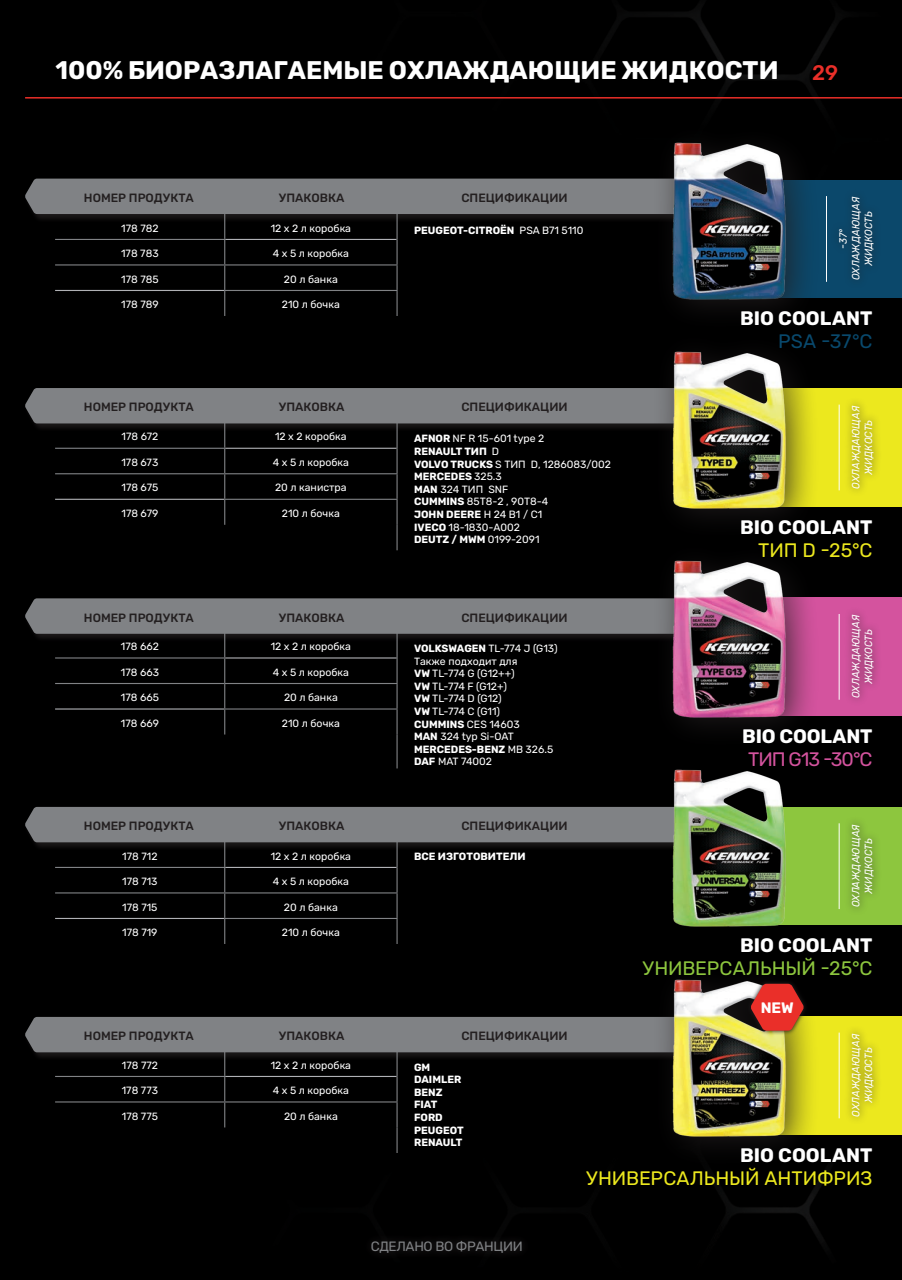
<style>
.page{position:relative;width:902px;height:1280px;background:#fff}
.page>*{position:absolute;margin:0;border:0;box-sizing:border-box;transform-origin:0 0}
.t1{font:700 25.5px "Rubik";color:#fff}
.t2{font:500 21px "Rubik";color:#ea2f29}
.t3{font:700 19.5px "Rubik";color:#fff}
.t4{font:19.5px "Rubik";letter-spacing:-.005em;color:#ece81e}
.t5{font:19.5px "Rubik";letter-spacing:-.01em;color:#8dc63e}
.t6{font:19.5px "Rubik";letter-spacing:-.045em;color:#d4539e}
.t7{font:19.5px "Rubik";color:#09496d}
.t8{font:700 15.15px "Rubik";color:#fff}
.t9{font:13.5px "Rubik";letter-spacing:-.025em;color:#808285}
.t10{font:500 12px "Rubik";color:#231f20}
.t11{font:10.5px/12.6px "Rubik";color:#fff}
.t12{font:italic 10.5px/12.6px "Rubik";letter-spacing:.005em;color:#fff;text-align:center;scale:.93 1}
.t13{font:700 10.5px/12.6px "Rubik";color:#fff}
.s1{font-weight:400}
.s2{font-weight:700}
</style>
<div class="page">
<div style="left:0;top:0;width:901px;height:1280px;background:#000"></div>
<div style="left:362px;top:1232px;width:169px;height:30px;background:#050505"></div>
<div style="left:774px;top:388px;width:127px;height:118px;background:#ece81e"></div>
<div style="left:774px;top:1016px;width:127px;height:118px;background:#ece81e"></div>
<div style="left:774px;top:180px;width:127px;height:118px;background:#0b486b"></div>
<div style="left:650px;top:330px;width:169px;height:212px;background:#231f20;opacity:.75"></div>
<img style="left:654px;top:333px;width:149px;height:625px">
<div style="left:650px;top:958px;width:169px;height:212px;background:#231f20;opacity:.75"></div>
<div style="left:774px;top:597px;width:127px;height:119px;background:#d4539e"></div>
<div style="left:650px;top:539px;width:169px;height:212px;background:#231f20;opacity:.75"></div>
<div style="left:774px;top:807px;width:127px;height:118px;background:#8dc63e"></div>
<div style="left:651px;top:122px;width:168px;height:211px;background:#231f20;opacity:.75"></div>
<img style="left:654px;top:116px;width:149px;height:210px">
<svg style="left:746px;top:979px;width:62px;height:56px"></svg>
<svg style="left:750px;top:984px;width:53px;height:47px"></svg>
<svg style="left:25px;top:388px;width:694px;height:162px"></svg>
<hr style="left:225px;top:448px;width:171px;height:1px;background:#b0b1b5">
<hr style="left:55px;top:499px;width:169px;height:1px;background:#b0b1b5">
<svg style="left:25px;top:1017px;width:694px;height:136px"></svg>
<hr style="left:225px;top:1076px;width:171px;height:1px;background:#b0b1b5">
<svg style="left:25px;top:179px;width:694px;height:137px"></svg>
<hr style="left:225px;top:239px;width:171px;height:1px;background:#b0b1b5">
<hr style="left:55px;top:290px;width:169px;height:1px;background:#b0b1b5">
<svg style="left:25px;top:598px;width:694px;height:136px"></svg>
<hr style="left:396px;top:734px;width:1px;height:34px;background:#808285">
<hr style="left:225px;top:657px;width:171px;height:1px;background:#b0b1b5">
<hr style="left:55px;top:708px;width:169px;height:1px;background:#b0b1b5">
<svg style="left:25px;top:807px;width:694px;height:137px"></svg>
<hr style="left:225px;top:867px;width:171px;height:1px;background:#b0b1b5">
<hr style="left:55px;top:918px;width:169px;height:1px;background:#b0b1b5">
<hr style="left:25px;top:97px;width:876px;height:2px;background:#ea2f29">
<div style="left:830px;top:189px;width:51px;height:99px;background:#0c4667"></div>
<hr style="left:826px;top:196px;width:1px;height:86px;background:#fff">
<div style="left:843px;top:398px;width:38px;height:99px;background:#231f20;opacity:.75"></div>
<hr style="left:838px;top:405px;width:1px;height:85px;background:#fff">
<div style="left:843px;top:607px;width:38px;height:99px;background:#231f20;opacity:.75"></div>
<hr style="left:838px;top:614px;width:1px;height:86px;background:#fff">
<div style="left:843px;top:816px;width:38px;height:100px;background:#231f20;opacity:.75"></div>
<hr style="left:838px;top:823px;width:1px;height:86px;background:#fff">
<div style="left:843px;top:1025px;width:38px;height:100px;background:#231f20;opacity:.75"></div>
<hr style="left:838px;top:1032px;width:1px;height:86px;background:#fff">
<h1 class="t1" style="left:55px;top:55px;width:724px">100% БИОРАЗЛАГАЕМЫЕ ОХЛАЖДАЮЩИЕ ЖИДКОСТИ</h1>
<h2 class="t2" style="left:812px;top:57px;width:27px">29</h2>
<p class="t10" style="left:84px;top:189px;width:111px">НОМЕР ПРОДУКТА</p>
<p class="t10" style="left:279px;top:189px;width:67px">УПАКОВКА</p>
<p class="t10" style="left:461px;top:189px;width:108px">СПЕЦИФИКАЦИИ</p>
<p class="t11" style="left:121px;top:222px;width:39px">178 782</p>
<p class="t11" style="left:271px;top:222px;width:82px">12 x 2 л коробка</p>
<p class="t13" style="left:414px;top:224px;width:171px">PEUGEOT-CITROËN <span class="s1">PSA B71 5110</span></p>
<p class="t11" style="left:121px;top:248px;width:39px">178 783</p>
<p class="t11" style="left:273px;top:248px;width:78px">4 x 5 л коробка</p>
<p class="t11" style="left:121px;top:273px;width:39px">178 785</p>
<p class="t11" style="left:284px;top:273px;width:55px">20 л банка</p>
<p class="t11" style="left:121px;top:299px;width:39px">178 789</p>
<p class="t11" style="left:282px;top:299px;width:59px">210 л бочка</p>
<p class="t12" style="left:837px;top:280px;width:91px;rotate:-90deg">-37°<br>ОХЛАЖДАЮЩАЯ<br>ЖИДКОСТЬ</p>
<p class="t10" style="left:84px;top:398px;width:111px">НОМЕР ПРОДУКТА</p>
<p class="t10" style="left:279px;top:398px;width:67px">УПАКОВКА</p>
<p class="t10" style="left:461px;top:398px;width:108px">СПЕЦИФИКАЦИИ</p>
<p class="t11" style="left:121px;top:431px;width:38px">178 672</p>
<p class="t11" style="left:275px;top:431px;width:73px">12 x 2 коробка</p>
<p class="t11" style="left:414px;top:433px;width:198px"><span class="s2">AFNOR</span> NF R 15-601 type 2<br><span class="s2">RENAULT ТИП</span> D<br><span class="s2">VOLVO TRUCKS</span> S ТИП D, 1286083/002<br><span class="s2">MERCEDES</span> 325.3<br><span class="s2">MAN</span> 324 ТИП SNF<br><span class="s2">CUMMINS</span> 85T8-2 , 90T8-4<br><span class="s2">JOHN DEERE</span> H 24 B1 / C1<br><span class="s2">IVECO</span> 18-1830-A002<br><span class="s2">DEUTZ / MWM</span> 0199-2091</p>
<p class="t11" style="left:121px;top:456px;width:38px">178 673</p>
<p class="t11" style="left:273px;top:456px;width:78px">4 x 5 л коробка</p>
<p class="t11" style="left:121px;top:482px;width:38px">178 675</p>
<p class="t11" style="left:275px;top:482px;width:73px">20 л канистра</p>
<p class="t11" style="left:121px;top:507px;width:38px">178 679</p>
<p class="t11" style="left:282px;top:507px;width:59px">210 л бочка</p>
<p class="t10" style="left:84px;top:608px;width:111px">НОМЕР ПРОДУКТА</p>
<p class="t10" style="left:279px;top:608px;width:67px">УПАКОВКА</p>
<p class="t10" style="left:461px;top:608px;width:108px">СПЕЦИФИКАЦИИ</p>
<p class="t11" style="left:121px;top:641px;width:39px">178 662</p>
<p class="t11" style="left:271px;top:641px;width:82px">12 x 2 л коробка</p>
<p class="t11" style="left:414px;top:643px;width:145px"><span class="s2">VOLKSWAGEN</span> TL-774 J (G13)<br>Также подходит для<br><span class="s2">VW</span> TL-774 G (G12++)<br><span class="s2">VW</span> TL-774 F (G12+)<br><span class="s2">VW</span> TL-774 D (G12)<br><span class="s2">VW</span> TL-774 C (G11)<br><span class="s2">CUMMINS</span> CES 14603<br><span class="s2">MAN</span> 324 typ Si-OAT<br><span class="s2">MERCEDES-BENZ</span> MB 326.5<br><span class="s2">DAF</span> MAT 74002</p>
<p class="t11" style="left:121px;top:666px;width:40px">178 663</p>
<p class="t11" style="left:273px;top:666px;width:78px">4 x 5 л коробка</p>
<p class="t11" style="left:121px;top:692px;width:40px">178 665</p>
<p class="t11" style="left:284px;top:692px;width:55px">20 л банка</p>
<p class="t11" style="left:121px;top:717px;width:40px">178 669</p>
<p class="t11" style="left:282px;top:717px;width:59px">210 л бочка</p>
<p class="t10" style="left:84px;top:817px;width:111px">НОМЕР ПРОДУКТА</p>
<p class="t10" style="left:279px;top:817px;width:67px">УПАКОВКА</p>
<p class="t10" style="left:461px;top:817px;width:108px">СПЕЦИФИКАЦИИ</p>
<p class="t11" style="left:122px;top:850px;width:37px">178 712</p>
<p class="t11" style="left:271px;top:850px;width:82px">12 x 2 л коробка</p>
<p class="t13" style="left:414px;top:850px;width:113px">ВСЕ ИЗГОТОВИТЕЛИ</p>
<p class="t11" style="left:122px;top:876px;width:37px">178 713</p>
<p class="t11" style="left:273px;top:876px;width:78px">4 x 5 л коробка</p>
<p class="t11" style="left:122px;top:901px;width:37px">178 715</p>
<p class="t11" style="left:284px;top:901px;width:55px">20 л банка</p>
<p class="t11" style="left:122px;top:927px;width:37px">178 719</p>
<p class="t11" style="left:282px;top:927px;width:59px">210 л бочка</p>
<h3 class="t3" style="left:740px;top:307px;width:134px">BIO COOLANT</h3>
<h3 class="t7" style="left:778px;top:327px;width:96px">PSA -37°C</h3>
<p class="t12" style="left:850px;top:489px;width:91px;rotate:-90deg">ОХЛАЖДАЮЩАЯ<br>ЖИДКОСТЬ</p>
<h3 class="t3" style="left:740px;top:515px;width:134px">BIO COOLANT</h3>
<h3 class="t4" style="left:758px;top:536px;width:116px">ТИП D -25°C</h3>
<p class="t12" style="left:850px;top:698px;width:91px;rotate:-90deg">ОХЛАЖДАЮЩАЯ<br>ЖИДКОСТЬ</p>
<h3 class="t3" style="left:742px;top:725px;width:132px">BIO COOLANT</h3>
<h3 class="t6" style="left:748px;top:745px;width:126px">ТИП G13 -30°C</h3>
<p class="t12" style="left:850px;top:907px;width:91px;rotate:-90deg">ОХЛАЖДАЮЩАЯ<br>ЖИДКОСТЬ</p>
<h3 class="t3" style="left:740px;top:934px;width:134px">BIO COOLANT</h3>
<h3 class="t5" style="left:642px;top:954px;width:231px">УНИВЕРСАЛЬНЫЙ -25°C</h3>
<h3 class="t8" style="left:760px;top:999px;width:35px">NEW</h3>
<p class="t10" style="left:84px;top:1027px;width:111px">НОМЕР ПРОДУКТА</p>
<p class="t10" style="left:279px;top:1027px;width:67px">УПАКОВКА</p>
<p class="t10" style="left:461px;top:1027px;width:108px">СПЕЦИФИКАЦИИ</p>
<p class="t11" style="left:122px;top:1059px;width:38px">178 772</p>
<p class="t11" style="left:271px;top:1059px;width:82px">12 x 2 л коробка</p>
<p class="t13" style="left:414px;top:1060px;width:51px">GM<br>DAIMLER<br>BENZ<br>FIAT<br>FORD<br>PEUGEOT<br>RENAULT</p>
<p class="t11" style="left:122px;top:1085px;width:38px">178 773</p>
<p class="t11" style="left:273px;top:1085px;width:78px">4 x 5 л коробка</p>
<p class="t11" style="left:122px;top:1110px;width:38px">178 775</p>
<p class="t11" style="left:284px;top:1110px;width:55px">20 л банка</p>
<p class="t12" style="left:850px;top:1117px;width:91px;rotate:-90deg">ОХЛАЖДАЮЩАЯ<br>ЖИДКОСТЬ</p>
<h3 class="t3" style="left:740px;top:1144px;width:134px">BIO COOLANT</h3>
<h3 class="t4" style="left:586px;top:1164px;width:288px">УНИВЕРСАЛЬНЫЙ АНТИФРИЗ</h3>
<p class="t9" style="left:370px;top:1237px;width:153px">СДЕЛАНО ВО ФРАНЦИИ</p>
</div>
